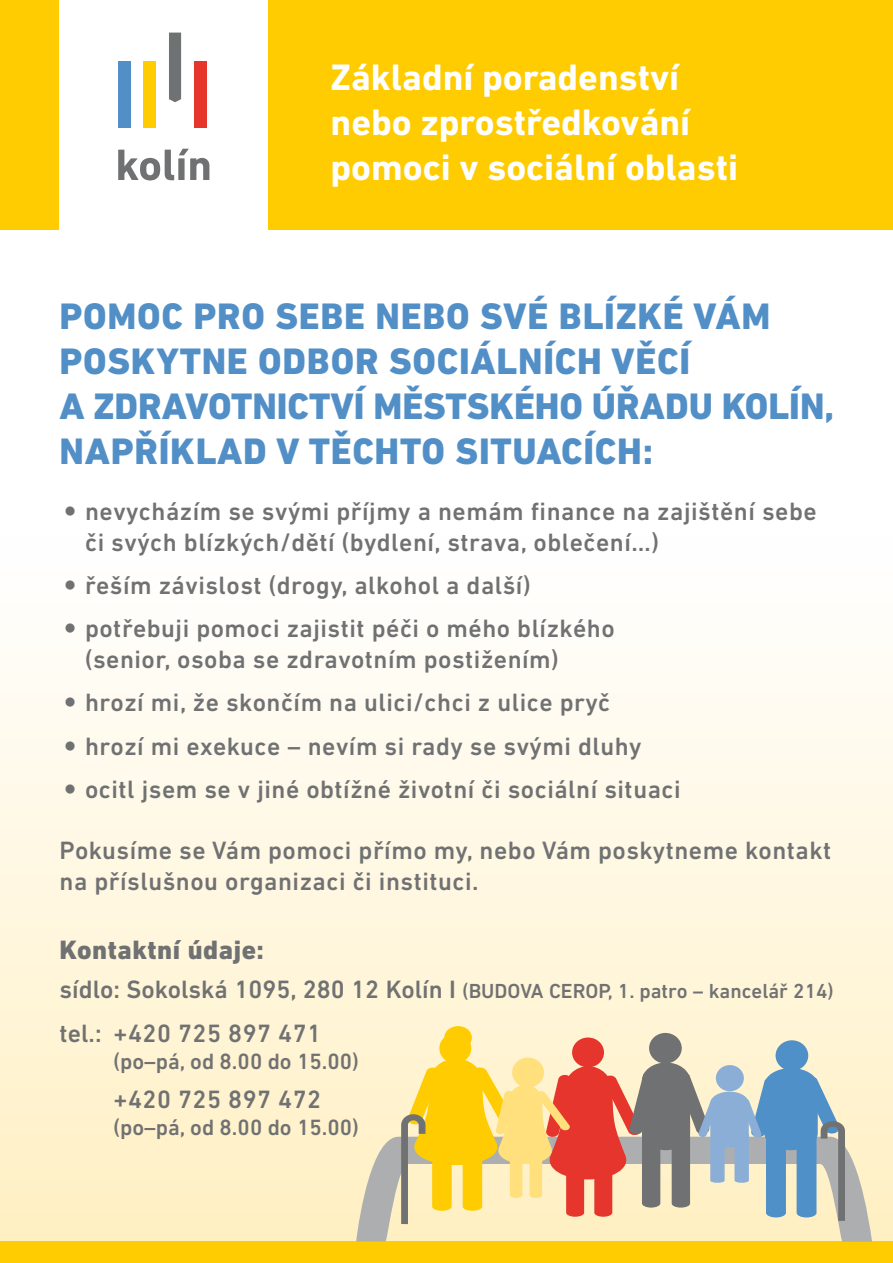
<style>
.page{position:relative;width:893px;height:1263px;background:#fff}
.page>*{position:absolute;margin:0;border:0;box-sizing:border-box;transform-origin:0 0}
.t1{font:800 37.5px/45px "DIN Next LT Pro";letter-spacing:.02em;color:#528fc7}
.t2{font:700 37.5px/45px "DIN Next LT Pro";color:#fff}
.t3{font:800 27px "DIN Next LT Pro";color:#707172}
.t4{font:500 25.5px/30.6px "DIN Next LT Pro";letter-spacing:.02em;color:#707172}
.t5{font:500 22.5px "DIN Next LT Pro";color:#707172}
.t6{font:500 20.7px "DIN Next LT Pro";color:#707172}
.s1{font-family:"Avenir";font-weight:400}
.s2{font-size:25.5px}
</style>
<div class="page">
<div style="left:0;top:536px;width:893px;height:706px;background:linear-gradient(to bottom,#fff,#ffefc2)"></div>
<div style="left:268px;top:0;width:625px;height:230px;background:#fecc00"></div>
<div style="left:0;top:0;width:60px;height:230px;background:#fecc00"></div>
<svg style="left:118px;top:149px;width:91px;height:31px"></svg>
<div style="left:118px;top:61px;width:12px;height:66px;background:#528fc7"></div>
<div style="left:144px;top:61px;width:12px;height:66px;background:#fecc00"></div>
<div style="left:194px;top:61px;width:12px;height:66px;background:#e5352d"></div>
<svg style="left:169px;top:33px;width:12px;height:69px"></svg>
<div style="left:0;top:1242px;width:893px;height:21px;background:#fecc00"></div>
<svg style="left:356px;top:1137px;width:516px;height:105px;background:#e6dbb8"></svg>
<div style="left:776px;top:1040px;width:32px;height:31px;background:#4f90c8;border-radius:50%"></div>
<div style="left:444px;top:1026px;width:28px;height:23px;background:#fecc00;border-radius:50%"></div>
<div style="left:439px;top:1033px;width:32px;height:30px;background:#fecc00;border-radius:50%"></div>
<div style="left:572px;top:1037px;width:32px;height:30px;background:#e5352d;border-radius:50%"></div>
<div style="left:649px;top:1033px;width:33px;height:30px;background:#707172;border-radius:50%"></div>
<svg style="left:401px;top:1058px;width:444px;height:166px;background:#ccb38d"></svg>
<h1 class="t2" style="left:331px;top:55px;width:409px">Základní poradenství nebo zprostředkování pomoci v sociální oblasti</h1>
<h1 class="t1" style="left:60px;top:294px;width:776px">POMOC PRO SEBE NEBO SVÉ BLÍZKÉ VÁM POSKYTNE ODBOR SOCIÁLNÍCH VĚCÍ<br>A ZDRAVOTNICTVÍ MĚSTSKÉHO ÚŘADU KOLÍN, NAPŘÍKLAD V TĚCHTO SITUACÍCH:</h1>
<p class="t4" style="left:85px;top:496px;width:733px;text-indent:-21px"><span class="s1">•</span> nevycházím se svými příjmy a nemám finance na zajištění sebe či svých blízkých/dětí (bydlení, strava, oblečení…)</p>
<p class="t4" style="left:64px;top:570px;width:468px"><span class="s1">•</span> řeším závislost (drogy, alkohol a další)</p>
<p class="t4" style="left:85px;top:613px;width:531px;text-indent:-21px"><span class="s1">•</span> potřebuji pomoci zajistit péči o mého blízkého (senior, osoba se zdravotním postižením)</p>
<p class="t4" style="left:64px;top:687px;width:548px"><span class="s1">•</span> hrozí mi, že skončím na ulici/chci z ulice pryč</p>
<p class="t4" style="left:64px;top:730px;width:579px"><span class="s1">•</span> hrozí mi exekuce – nevím si rady se svými dluhy</p>
<p class="t4" style="left:64px;top:774px;width:618px"><span class="s1">•</span> ocitl jsem se v jiné obtížné životní či sociální situaci</p>
<p class="t4" style="left:60px;top:835px;width:773px">Pokusíme se Vám pomoci přímo my, nebo Vám poskytneme kontakt na příslušnou organizaci či instituci.</p>
<p class="t3" style="left:60px;top:934px;width:206px">KONTAKTNÍ ÚDAJE:</p>
<p class="t6" style="left:60px;top:979px;width:775px"><span class="s2">sídlo: Sokolská 1095, 280 12 Kolín I</span> (BUDOVA CEROP, 1. patro – kancelář 214)</p>
<p class="t4" style="left:60px;top:1018px;width:263px">tel.: +420 725 897 471</p>
<p class="t5" style="left:114px;top:1048px;width:247px">(po–pá, od 8.00 do 15.00)</p>
<p class="t4" style="left:114px;top:1084px;width:209px">+420 725 897 472</p>
<p class="t5" style="left:114px;top:1114px;width:247px">(po–pá, od 8.00 do 15.00)</p>
</div>
